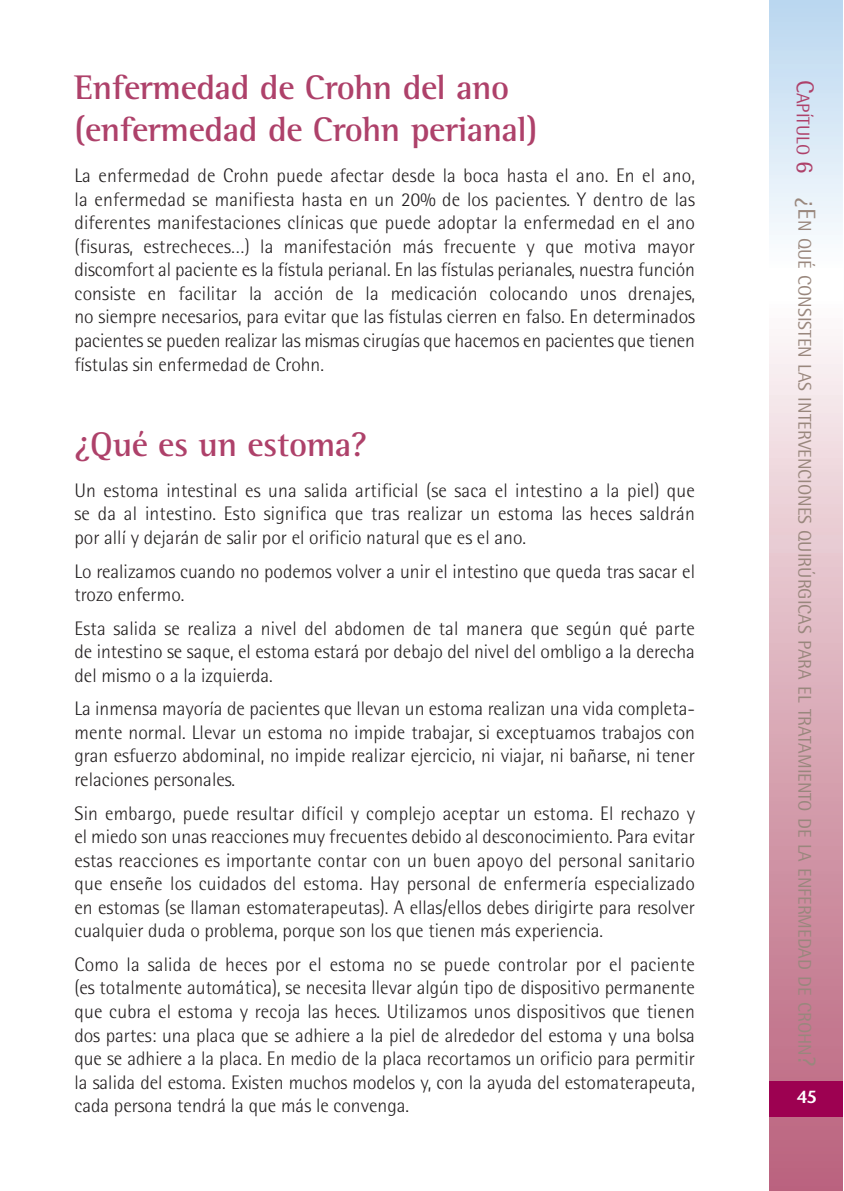
<style>
.page{position:relative;width:844px;height:1191px;background:#fff}
.page>*{position:absolute;margin:0;border:0;box-sizing:border-box;transform-origin:0 0}
.t1{font:700 35px/42px "Rotis Semi Serif";letter-spacing:-.01em;color:#ae416a}
.t2{font:300 19.6px/23.6px "Rotis Semi Sans";color:#231f20;text-align:justify}
.t3{font:18.38px "Rotis Semi Sans";color:#99877d}
.t4{font:18.38px "Rotis Semi Sans";color:#ae416a}
.t5{font:600 17.5px "Stone Sans";color:#fff}
.s1{font-size:24.5px}
</style>
<div class="page">
<div style="left:769px;top:302px;width:73px;height:888px;background:linear-gradient(to bottom,#fbf6f6,#b75c77)"></div>
<div style="left:769px;top:1px;width:73px;height:266px;background:linear-gradient(to bottom,#b9d6ef,#fcfdfe)"></div>
<div style="left:769px;top:1080px;width:73px;height:36px;background:#9d0151"></div>
<h1 class="t1" style="left:74px;top:66px;width:464px">Enfermedad de Crohn del ano (enfermedad de Crohn perianal)</h1>
<p class="t2" style="left:74px;top:164px;width:622px">La enfermedad de Crohn puede afectar desde la boca hasta el ano. En el ano, la enfermedad se manifiesta hasta en un 20% de los pacientes. Y dentro de las diferentes manifestaciones clínicas que puede adoptar la enfermedad en el ano (fisuras, estrecheces…) la manifestación más frecuente y que motiva mayor discomfort al paciente es la fístula perianal. En las fístulas perianales, nuestra función consiste en facilitar la acción de la medicación colocando unos drenajes, no siempre necesarios, para evitar que las fístulas cierren en falso. En determinados pacientes se pueden realizar las mismas cirugías que hacemos en pacientes que tienen fístulas sin enfermedad de Crohn.</p>
<h1 class="t1" style="left:74px;top:423px;width:294px">¿Qué es un estoma?</h1>
<p class="t2" style="left:74px;top:478px;width:622px">Un estoma intestinal es una salida artificial (se saca el intestino a la piel) que se da al intestino. Esto significa que tras realizar un estoma las heces saldrán por allí y dejarán de salir por el orificio natural que es el ano.</p>
<p class="t2" style="left:74px;top:559px;width:622px">Lo realizamos cuando no podemos volver a unir el intestino que queda tras sacar el trozo enfermo.</p>
<p class="t2" style="left:74px;top:616px;width:622px">Esta salida se realiza a nivel del abdomen de tal manera que según qué parte de intestino se saque, el estoma estará por debajo del nivel del ombligo a la derecha del mismo o a la izquierda.</p>
<p class="t2" style="left:74px;top:697px;width:622px">La inmensa mayoría de pacientes que llevan un estoma realizan una vida completa&shy;mente normal. Llevar un estoma no impide trabajar, si exceptuamos trabajos con gran esfuerzo abdominal, no impide realizar ejercicio, ni viajar, ni bañarse, ni tener relaciones personales.</p>
<p class="t2" style="left:74px;top:801px;width:622px">Sin embargo, puede resultar difícil y complejo aceptar un estoma. El rechazo y el miedo son unas reacciones muy frecuentes debido al desconocimiento. Para evitar estas reacciones es importante contar con un buen apoyo del personal sanitario que enseñe los cuidados del estoma. Hay personal de enfermería especializado en estomas (se llaman estomaterapeutas). A ellas/ellos debes dirigirte para resolver cualquier duda o problema, porque son los que tienen más experiencia.</p>
<p class="t2" style="left:74px;top:952px;width:622px">Como la salida de heces por el estoma no se puede controlar por el paciente (es totalmente automática), se necesita llevar algún tipo de dispositivo permanente que cubra el estoma y recoja las heces. Utilizamos unos dispositivos que tienen dos partes: una placa que se adhiere a la piel de alrededor del estoma y una bolsa que se adhiere a la placa. En medio de la placa recortamos un orificio para permitir la salida del estoma. Existen muchos modelos y, con la ayuda del estomaterapeuta, cada persona tendrá la que más le convenga.</p>
<p class="t4" style="left:813px;top:80px;width:95px;rotate:90deg"><span class="s1">C</span>APÍTULO <span class="s1">6</span></p>
<p class="t3" style="left:815px;top:198px;width:868px;rotate:90deg"><span class="s1">¿E</span>N QUÉ CONSISTEN LAS INTERVENCIONES QUIRÚRGICAS PARA EL TRATAMIENTO DE LA ENFERMEDAD DE CROHN<span class="s1">?</span></p>
<p class="t5" style="left:796px;top:1086px;width:22px">45</p>
</div>
